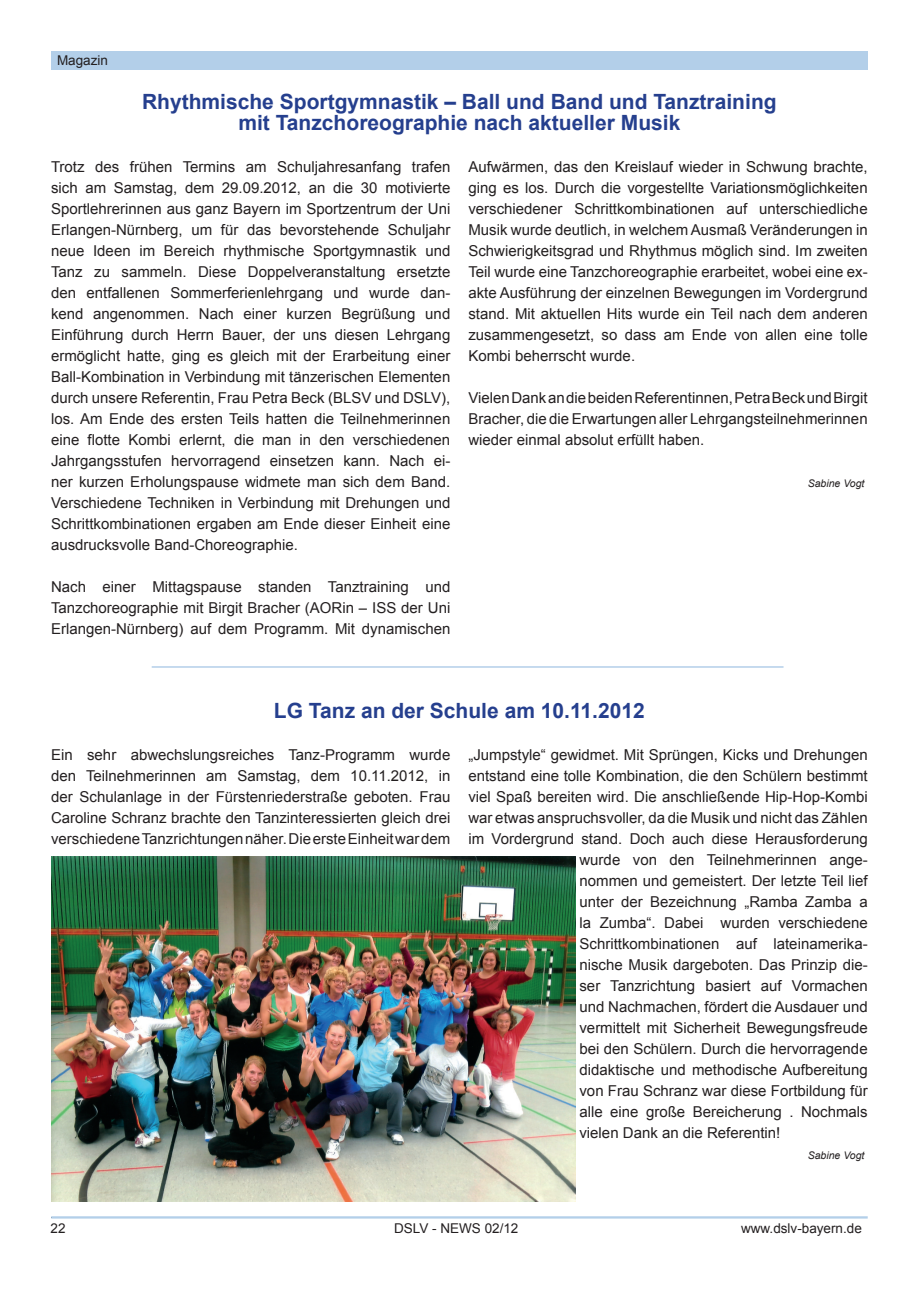
<style>
.page{position:relative;width:906px;height:1289px;background:#fff}
.page>*{position:absolute;margin:0;border:0;box-sizing:border-box;transform-origin:0 0}
.t1{font:700 21px/21px "Arial";color:#253f8e;text-align:center}
.t2{font:15px/21px "Arial";color:#231f20;text-align:justify}
.t3{font:13.5px "Arial";color:#231f20}
.t4{font:italic 10.5px "Arial";color:#231f20}
</style>
<div class="page">
<div style="left:51px;top:51px;width:816px;height:18px;background:#b3cfe9"></div>
<div style="left:51px;top:1216px;width:816px;height:2px;border:2px solid #b3cfe9"></div>
<hr style="left:152px;top:666px;width:631px;height:1px;background:#b3cfe9">
<img style="left:52px;top:856px;width:523px;height:345px">
<p class="t3" style="left:57px;top:52px;width:53px">Magazin</p>
<h1 class="t1" style="left:142px;top:92px;width:636px">Rhythmische Sportgymnastik – Ball und Band und Tanztraining mit Tanzchoreographie nach aktueller Musik</h1>
<p class="t2" style="left:51px;top:156px;width:401px">Trotz des frühen Termins am Schuljahresanfang trafen sich am Samstag, dem 29.09.2012, an die 30 motivierte Sportlehrerinnen aus ganz Bayern im Sportzentrum der Uni Erlangen-Nürnberg, um für das bevorstehende Schuljahr neue Ideen im Bereich rhythmische Sportgymnastik und Tanz zu sammeln. Diese Doppelveranstaltung ersetzte den entfallenen Sommerferienlehrgang und wurde dan&shy;kend angenommen. Nach einer kurzen Begrüßung und Einführung durch Herrn Bauer, der uns diesen Lehrgang ermöglicht hatte, ging es gleich mit der Erarbeitung einer Ball-Kombination in Verbindung mit tänzerischen Elementen durch unsere Referentin, Frau Petra Beck (BLSV und DSLV), los. Am Ende des ersten Teils hatten die Teilnehmerinnen eine flotte Kombi erlernt, die man in den verschiedenen Jahrgangsstufen hervorragend einsetzen kann. Nach ei&shy;ner kurzen Erholungspause widmete man sich dem Band.<br>Verschiedene Techniken in Verbindung mit Drehungen und Schrittkombinationen ergaben am Ende dieser Einheit eine ausdrucksvolle Band-Choreographie.</p>
<p class="t2" style="left:51px;top:576px;width:401px">Nach einer Mittagspause standen Tanztraining und Tanzchoreographie mit Birgit Bracher (AORin – ISS der Uni Erlangen-Nürnberg) auf dem Programm. Mit dynamischen</p>
<p class="t2" style="left:468px;top:156px;width:401px">Aufwärmen, das den Kreislauf wieder in Schwung brachte, ging es los. Durch die vorgestellte Variationsmöglichkeiten verschiedener Schrittkombinationen auf unterschiedliche Musik wurde deutlich, in welchem Ausmaß Veränderungen in Schwierigkeitsgrad und Rhythmus möglich sind. Im zweiten Teil wurde eine Tanzchoreographie erarbeitet, wobei eine ex&shy;akte Ausführung der einzelnen Bewegungen im Vordergrund stand. Mit aktuellen Hits wurde ein Teil nach dem anderen zusammengesetzt, so dass am Ende von allen eine tolle Kombi beherrscht wurde.</p>
<p class="t2" style="left:468px;top:387px;width:401px">Vielen Dank an die beiden Referentinnen, Petra Beck und Birgit Bracher, die die Erwartungen aller Lehrgangsteilnehmerinnen wieder einmal absolut erfüllt haben.</p>
<p class="t4" style="left:807px;top:476px;width:58px">Sabine Vogt</p>
<h1 class="t1" style="left:274px;top:701px;width:372px">LG Tanz an der Schule am 10.11.2012</h1>
<p class="t2" style="left:51px;top:744px;width:401px">Ein sehr abwechslungsreiches Tanz-Programm wurde den Teilnehmerinnen am Samstag, dem 10.11.2012, in der Schulanlage in der Fürstenriederstraße geboten. Frau Caroline Schranz brachte den Tanzinteressierten gleich drei verschiedene Tanzrichtungen näher. Die erste Einheit war dem</p>
<p class="t2" style="left:468px;top:744px;width:401px">„Jumpstyle“ gewidmet. Mit Sprüngen, Kicks und Drehungen</p>
<p class="t2" style="left:468px;top:765px;width:401px">entstand eine tolle Kombination, die den Schülern bestimmt</p>
<p class="t2" style="left:468px;top:786px;width:401px">viel Spaß bereiten wird. Die anschließende Hip-Hop-Kombi</p>
<p class="t2" style="left:468px;top:807px;width:401px">war etwas anspruchsvoller, da die Musik und nicht das Zählen</p>
<p class="t2" style="left:468px;top:828px;width:401px">im Vordergrund stand. Doch auch diese Herausforderung</p>
<p class="t2" style="left:579px;top:849px;width:290px">wurde von den Teilnehmerinnen ange-</p>
<p class="t2" style="left:579px;top:870px;width:290px">nommen und gemeistert. Der letzte Teil lief</p>
<p class="t2" style="left:579px;top:891px;width:290px">unter der Bezeichnung „Ramba Zamba a</p>
<p class="t2" style="left:579px;top:912px;width:290px">la Zumba“. Dabei wurden verschiedene</p>
<p class="t2" style="left:579px;top:933px;width:290px">Schrittkombinationen auf lateinamerika-</p>
<p class="t2" style="left:579px;top:954px;width:290px">nische Musik dargeboten. Das Prinzip die-</p>
<p class="t2" style="left:579px;top:975px;width:290px">ser Tanzrichtung basiert auf Vormachen</p>
<p class="t2" style="left:579px;top:996px;width:290px">und Nachmachen, fördert die Ausdauer und</p>
<p class="t2" style="left:579px;top:1017px;width:290px">vermittelt mit Sicherheit Bewegungsfreude</p>
<p class="t2" style="left:579px;top:1038px;width:290px">bei den Schülern. Durch die hervorragende</p>
<p class="t2" style="left:579px;top:1059px;width:290px">didaktische und methodische Aufbereitung</p>
<p class="t2" style="left:579px;top:1080px;width:290px">von Frau Schranz war diese Fortbildung für</p>
<p class="t2" style="left:579px;top:1101px;width:290px">alle eine große Bereicherung . Nochmals</p>
<p class="t2" style="left:579px;top:1122px;width:202px">vielen Dank an die Referentin!</p>
<p class="t4" style="left:807px;top:1148px;width:58px">Sabine Vogt</p>
<p class="t3" style="left:51px;top:1219px;width:17px">22</p>
<p class="t3" style="left:394px;top:1219px;width:126px">DSLV - NEWS 02/12</p>
<p class="t3" style="left:741px;top:1219px;width:122px">www.dslv-bayern.de</p>
</div>
